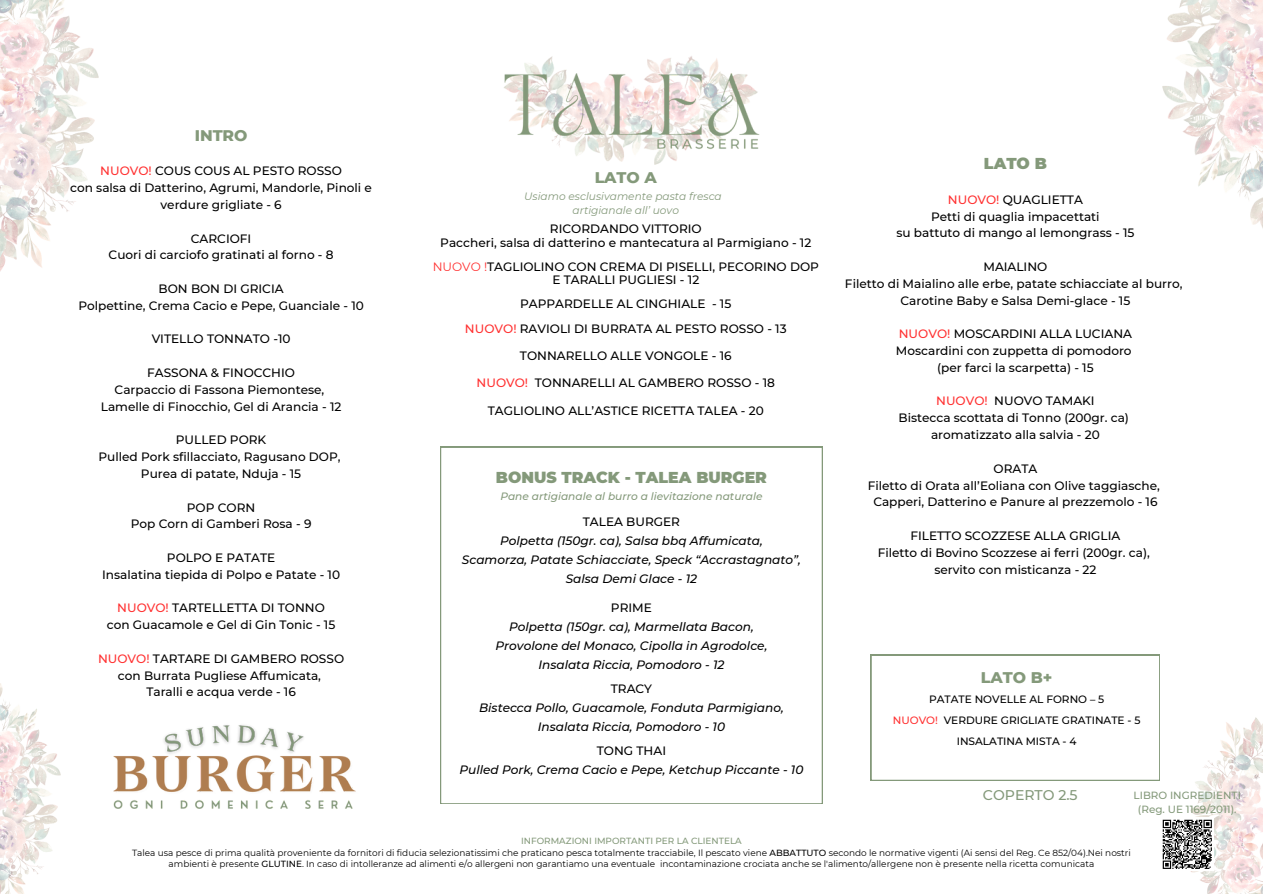
<style>
.page{position:relative;width:1263px;height:894px;background:#fff}
.page>*{position:absolute;margin:0;border:0;box-sizing:border-box;transform-origin:0 0}
.t1{font:900 15.75px "Montserrat";color:#84997a}
.t2{font:800 15.75px "Montserrat";color:#84997a}
.t3{font:500 14.1px "Montserrat";color:#84997a}
.t4{font:500 12.15px/16.8px "Montserrat";color:#000;text-align:center}
.t5{font:italic 500 12.15px/19px "Montserrat";color:#000;text-align:center}
.t6{font:500 10.65px/21.1px "Montserrat";color:#000;text-align:center}
.t7{font:italic 10.65px "Montserrat";color:#84997a}
.t8{font:italic 500 10.65px "Montserrat";color:#84997a}
.t9{font:500 10.35px "Montserrat";color:#84997a}
.t10{font:8.85px/11.9px "Montserrat";color:#000;text-align:center}
.t11{font:500 8.85px "Montserrat";color:#84997a}
.s1{color:#ff3131}
.s2{font-style:italic}
.s3{font-weight:400;color:#ff3131}
.s4{font-style:normal}
.s5{font-weight:500}
</style>
<div class="page">
<img style="left:504px;top:56px;width:256px;height:109px">
<img style="left:1190px;top:717px;width:73px;height:176px">
<img style="left:0;top:0;width:99px;height:272px">
<img style="left:0;top:683px;width:61px;height:210px">
<img style="left:1162px;top:0;width:101px;height:228px">
<div style="left:1160px;top:817px;width:54px;height:54px;background:#fff"></div>
<svg style="left:1162px;top:819px;width:50px;height:50px"></svg>
<svg style="left:871px;top:654px;width:289px;height:126px"></svg>
<svg style="left:440px;top:446px;width:383px;height:357px"></svg>
<img style="left:113px;top:725px;width:243px;height:84px">
<p class="t2" style="left:195px;top:126px;width:54px">INTRO</p>
<p class="t4" style="left:70px;top:162px;width:303px"><span class="s1">NUOVO!</span> COUS COUS AL PESTO ROSSO<br>con salsa di Datterino, Agrumi, Mandorle, Pinoli e verdure grigliate - 6</p>
<h1 class="t4" style="left:109px;top:230px;width:227px">CARCIOFI<br>Cuori di carciofo gratinati al forno - 8</h1>
<h5 class="t4" style="left:78px;top:280px;width:287px">BON BON DI GRICIA<br>Polpettine, Crema Cacio e Pepe, Guanciale - 10</h5>
<h5 class="t4" style="left:152px;top:330px;width:140px">VITELLO TONNATO <span class="s2">-</span>10</h5>
<h5 class="t4" style="left:101px;top:364px;width:242px">FASSONA &amp; FINOCCHIO<br>Carpaccio di Fassona Piemontese,<br>Lamelle di Finocchio, Gel di Arancia - 12</h5>
<h3 class="t4" style="left:98px;top:431px;width:244px">PULLED PORK<br>Pulled Pork sfillacciato, Ragusano DOP,<br>Purea di patate, Nduja - 15</h3>
<h5 class="t4" style="left:131px;top:498px;width:182px">POP CORN<br>Pop Corn di Gamberi Rosa - 9</h5>
<h5 class="t4" style="left:102px;top:549px;width:239px">POLPO E PATATE<br>Insalatina tiepida di Polpo e Patate - 10</h5>
<h5 class="t4" style="left:107px;top:599px;width:230px"><span class="s1">NUOVO!</span> TARTELLETTA DI TONNO con Guacamole e Gel di Gin Tonic - 15</h5>
<h5 class="t4" style="left:98px;top:649px;width:248px"><span class="s1">NUOVO!</span> TARTARE DI GAMBERO ROSSO con Burrata Pugliese Affumicata,<br>Taralli e acqua verde - 16</h5>
<p class="t2" style="left:595px;top:168px;width:64px">LATO A</p>
<p class="t7" style="left:524px;top:189px;width:199px">Usiamo esclusivamente pasta fresca</p>
<p class="t7" style="left:573px;top:204px;width:108px">artigianale all’ uovo</p>
<h5 class="t4" style="left:440px;top:222px;width:373px;line-height:13.6px">RICORDANDO VITTORIO<br>Paccheri, salsa di datterino e mantecatura al Parmigiano - 12</h5>
<h4 class="t4" style="left:433px;top:259px;width:388px;line-height:13.6px"><span class="s3">NUOVO !</span>TAGLIOLINO CON CREMA DI PISELLI, PECORINO DOP<br>E TARALLI PUGLIESI - 12</h4>
<h3 class="t4" style="left:520px;top:295px;width:187px">PAPPARDELLE AL CINGHIALE</h3>
<h3 class="t4" style="left:465px;top:292px;width:323px;line-height:24px;text-align:left;text-indent:247px">- 15<br><span class="s1">NUOVO!</span> RAVIOLI DI BURRATA AL PESTO ROSSO - 13</h3>
<h3 class="t4" style="left:520px;top:347px;width:213px">TONNARELLO ALLE VONGOLE - 16</h3>
<h3 class="t4" style="left:477px;top:374px;width:300px"><span class="s1">NUOVO!</span> TONNARELLI AL GAMBERO ROSSO - 18</h3>
<h3 class="t4" style="left:488px;top:402px;width:277px">TAGLIOLINO ALL’ASTICE RICETTA TALEA - 20</h3>
<h5 class="t1" style="left:496px;top:468px;width:273px">BONUS TRACK - TALEA BURGER</h5>
<h6 class="t8" style="left:500px;top:489px;width:264px">Pane artigianale al burro a lievitazione naturale</h6>
<p class="t5" style="left:462px;top:512px;width:341px"><span class="s4">TALEA BURGER<br></span>Polpetta (150gr. ca), Salsa bbq Affumicata,<br>Scamorza, Patate Schiacciate, Speck “Accrastagnato”, Salsa Demi Glace - 12</p>
<p class="t5" style="left:495px;top:598px;width:273px"><span class="s4">PRIME<br></span>Polpetta (150gr. ca), Marmellata Bacon,<br>Provolone del Monaco, Cipolla in Agrodolce,<br>Insalata Riccia, Pomodoro - 12</p>
<p class="t5" style="left:479px;top:678px;width:306px"><span class="s4">TRACY<br></span>Bistecca Pollo, Guacamole, Fonduta Parmigiano,<br>Insalata Riccia, Pomodoro - 10</p>
<h2 class="t5" style="left:459px;top:740px;width:345px"><span class="s4">TONG THAI<br></span>Pulled Pork, Crema Cacio e Pepe, Ketchup Piccante - 10</h2>
<h5 class="t1" style="left:984px;top:154px;width:64px">LATO B</h5>
<h5 class="t4" style="left:896px;top:191px;width:240px"><span class="s1">NUOVO!</span> QUAGLIETTA<br>Petti di quaglia impacettati<br>su battuto di mango al lemongrass - 15</h5>
<h1 class="t4" style="left:845px;top:258px;width:339px">MAIALINO<br>Filetto di Maialino alle erbe, patate schiacciate al burro,<br>Carotine Baby e Salsa Demi-glace - 15</h1>
<h5 class="t4" style="left:896px;top:325px;width:238px"><span class="s1">NUOVO!</span> MOSCARDINI ALLA LUCIANA<br>Moscardini con zuppetta di pomodoro (per farci la scarpetta) - 15</h5>
<h5 class="t4" style="left:898px;top:392px;width:232px"><span class="s1">NUOVO!</span> NUOVO TAMAKI<br>Bistecca scottata di Tonno (200gr. ca)</h5>
<h5 class="t4" style="left:931px;top:426px;width:170px">aromatizzato alla salvia - 20</h5>
<h5 class="t4" style="left:868px;top:460px;width:294px">ORATA<br>Filetto di Orata all’Eoliana con Olive taggiasche,<br>Capperi, Datterino e Panure al prezzemolo - 16</h5>
<h5 class="t4" style="left:910px;top:527px;width:211px">FILETTO SCOZZESE ALLA GRIGLIA</h5>
<h5 class="t4" style="left:878px;top:544px;width:274px">Filetto di Bovino Scozzese ai ferri (200gr. ca), servito con misticanza - 22</h5>
<h5 class="t2" style="left:981px;top:667px;width:73px">LATO B+</h5>
<h5 class="t6" style="left:893px;top:688px;width:249px">PATATE NOVELLE AL FORNO – 5<br><span class="s1">NUOVO!</span> VERDURE GRIGLIATE GRATINATE - 5<br>INSALATINA MISTA - 4</h5>
<h5 class="t3" style="left:983px;top:786px;width:96px">COPERTO 2.5</h5>
<h5 class="t9" style="left:1133px;top:788px;width:109px">LIBRO INGREDIENTI</h5>
<h5 class="t9" style="left:1138px;top:802px;width:100px">(Reg. UE 1169/2011).</h5>
<p class="t11" style="left:521px;top:834px;width:222px">INFORMAZIONI IMPORTANTI PER LA CLIENTELA</p>
<p class="t10" style="left:132px;top:846px;width:1000px">Talea usa pesce di prima qualità proveniente da fornitori di fiducia selezionatissimi che praticano pesca totalmente tracciabile, Il pescato viene <span class="s5">ABBATTUTO</span> secondo le normative vigenti (Ai sensi del Reg. Ce 852/04).Nei nostri ambienti è presente <span class="s5">GLUTINE</span>. In caso di intolleranze ad alimenti e/o allergeni non garantiamo una eventuale incontaminazione crociata anche se l'alimento/allergene non è presente nella ricetta comunicata</p>
</div>
